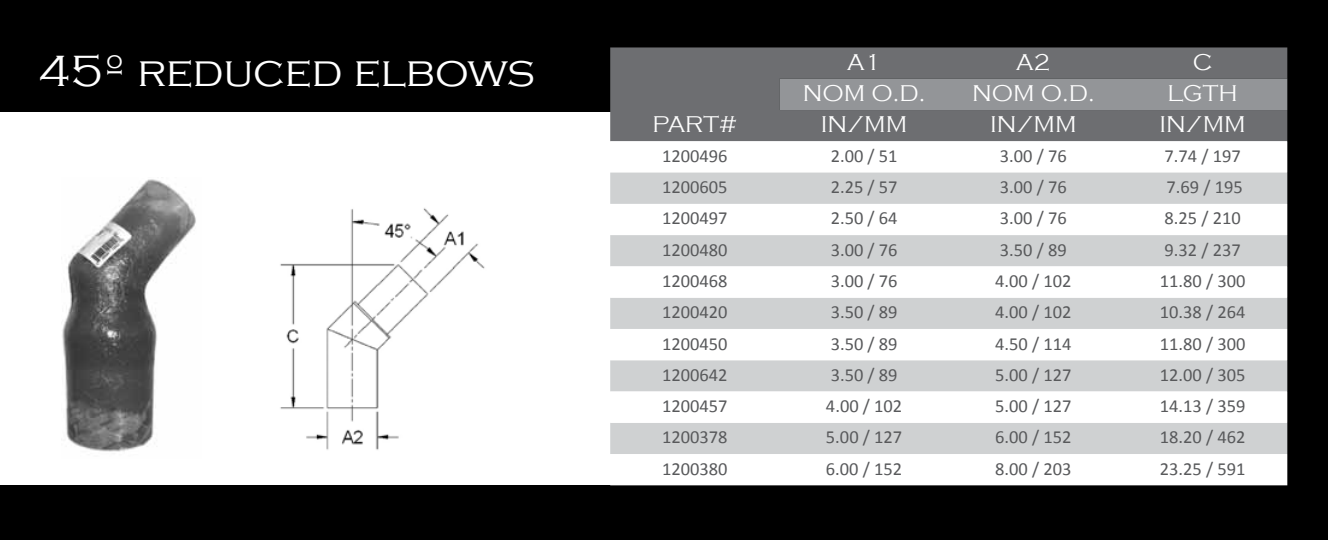
<style>
.page{position:relative;width:1328px;height:540px;background:#000}
.page>*{position:absolute;margin:0;border:0;box-sizing:border-box;transform-origin:0 0}
.t1{font:300 45px "Copperplate Gothic";color:#fff}
.t2{font:300 23.5px "Copperplate Gothic";color:#fff}
.t3{font:18.5px "Calibri";color:#58595b}
</style>
<div class="page">
<div style="left:0;top:112px;width:1286px;height:373px;background:#fff"></div>
<img style="left:62px;top:179px;width:134px;height:273px">
<img style="left:280px;top:208px;width:205px;height:242px">
<div style="left:610px;top:47px;width:677px;height:94px;background:#6d6e71"></div>
<div style="left:779px;top:79px;width:508px;height:31px;background:#939598"></div>
<svg style="left:610px;top:141px;width:677px;height:32px"></svg>
<svg style="left:610px;top:173px;width:677px;height:93px;fill:#cfd1d2"></svg>
<svg style="left:610px;top:266px;width:677px;height:219px"></svg>
<h1 class="t1" style="left:38px;top:47px;width:498px">45º REDUCED ELBOWS</h1>
<p class="t2" style="left:847px;top:49px;width:36px">A1</p>
<p class="t2" style="left:1016px;top:49px;width:36px">A2</p>
<p class="t2" style="left:1192px;top:49px;width:18px">C</p>
<p class="t2" style="left:803px;top:81px;width:21px">NOM</p>
<p class="t2" style="left:871px;top:81px;width:55px">O.D.</p>
<p class="t2" style="left:972px;top:81px;width:21px">NOM</p>
<p class="t2" style="left:1040px;top:81px;width:55px">O.D.</p>
<p class="t2" style="left:1167px;top:81px;width:18px">LGTH</p>
<p class="t2" style="left:652px;top:112px;width:18px">PART</p>
<p class="t2" style="left:719px;top:112px;width:20px">#</p>
<p class="t2" style="left:821px;top:112px;width:65px">IN/MM</p>
<p class="t2" style="left:990px;top:112px;width:65px">IN/MM</p>
<p class="t2" style="left:1159px;top:112px;width:65px">IN/MM</p>
<p class="t3" style="left:662px;top:144px;width:67px">1200496</p>
<p class="t3" style="left:830px;top:144px;width:68px">2.00 / 51</p>
<p class="t3" style="left:1000px;top:144px;width:68px">3.00 / 76</p>
<p class="t3" style="left:1164px;top:144px;width:78px">7.74 / 197</p>
<p class="t3" style="left:662px;top:176px;width:67px">1200605</p>
<p class="t3" style="left:830px;top:176px;width:68px">2.25 / 57</p>
<p class="t3" style="left:1000px;top:176px;width:68px">3.00 / 76</p>
<p class="t3" style="left:1166px;top:176px;width:78px">7.69 / 195</p>
<p class="t3" style="left:662px;top:207px;width:67px">1200497</p>
<p class="t3" style="left:830px;top:207px;width:68px">2.50 / 64</p>
<p class="t3" style="left:1000px;top:207px;width:68px">3.00 / 76</p>
<p class="t3" style="left:1164px;top:207px;width:78px">8.25 / 210</p>
<p class="t3" style="left:662px;top:238px;width:67px">1200480</p>
<p class="t3" style="left:830px;top:238px;width:68px">3.00 / 76</p>
<p class="t3" style="left:1000px;top:238px;width:68px">3.50 / 89</p>
<p class="t3" style="left:1164px;top:238px;width:78px">9.32 / 237</p>
<p class="t3" style="left:662px;top:269px;width:67px">1200468</p>
<p class="t3" style="left:830px;top:269px;width:68px">3.00 / 76</p>
<p class="t3" style="left:995px;top:269px;width:78px">4.00 / 102</p>
<p class="t3" style="left:1159px;top:269px;width:87px">11.80 / 300</p>
<p class="t3" style="left:662px;top:301px;width:67px">1200420</p>
<p class="t3" style="left:830px;top:301px;width:68px">3.50 / 89</p>
<p class="t3" style="left:995px;top:301px;width:78px">4.00 / 102</p>
<p class="t3" style="left:1159px;top:301px;width:87px">10.38 / 264</p>
<p class="t3" style="left:662px;top:332px;width:67px">1200450</p>
<p class="t3" style="left:830px;top:332px;width:68px">3.50 / 89</p>
<p class="t3" style="left:995px;top:332px;width:78px">4.50 / 114</p>
<p class="t3" style="left:1159px;top:332px;width:87px">11.80 / 300</p>
<p class="t3" style="left:662px;top:363px;width:67px">1200642</p>
<p class="t3" style="left:830px;top:363px;width:68px">3.50 / 89</p>
<p class="t3" style="left:995px;top:363px;width:78px">5.00 / 127</p>
<p class="t3" style="left:1159px;top:363px;width:87px">12.00 / 305</p>
<p class="t3" style="left:662px;top:395px;width:67px">1200457</p>
<p class="t3" style="left:826px;top:395px;width:78px">4.00 / 102</p>
<p class="t3" style="left:995px;top:395px;width:78px">5.00 / 127</p>
<p class="t3" style="left:1159px;top:395px;width:87px">14.13 / 359</p>
<p class="t3" style="left:662px;top:426px;width:67px">1200378</p>
<p class="t3" style="left:826px;top:426px;width:78px">5.00 / 127</p>
<p class="t3" style="left:995px;top:426px;width:78px">6.00 / 152</p>
<p class="t3" style="left:1159px;top:426px;width:87px">18.20 / 462</p>
<p class="t3" style="left:662px;top:457px;width:67px">1200380</p>
<p class="t3" style="left:826px;top:457px;width:78px">6.00 / 152</p>
<p class="t3" style="left:995px;top:457px;width:78px">8.00 / 203</p>
<p class="t3" style="left:1159px;top:457px;width:87px">23.25 / 591</p>
</div>
